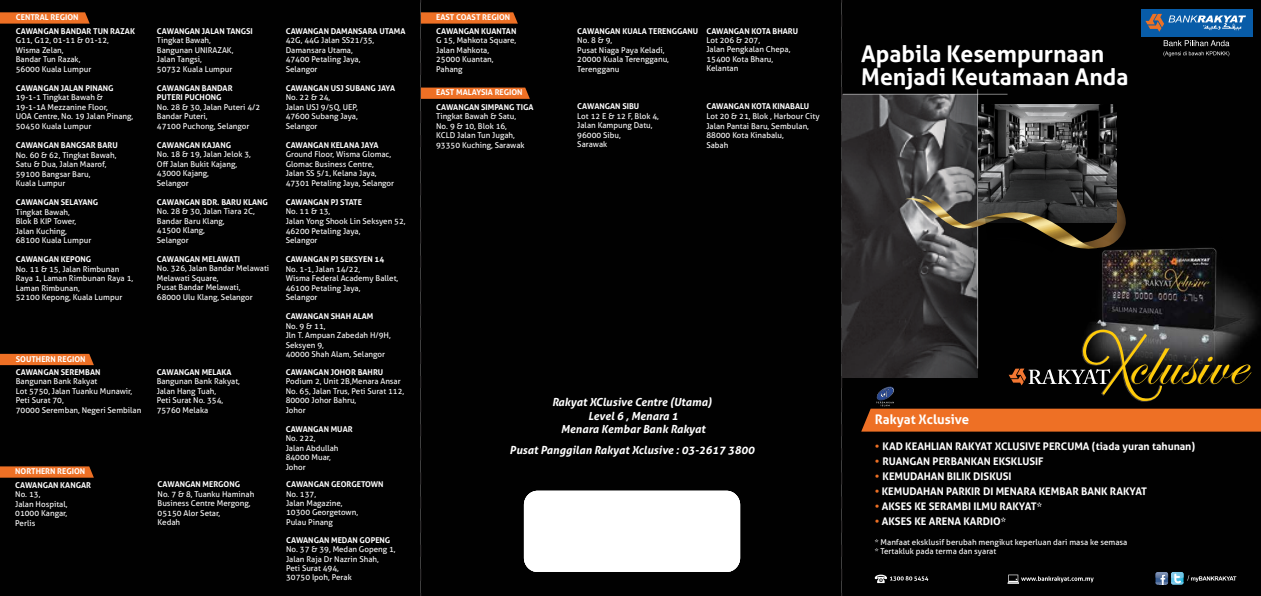
<style>
.page{position:relative;width:1261px;height:596px;background:#fff}
.page>*{position:absolute;margin:0;border:0;box-sizing:border-box;transform-origin:0 0}
.t1{font:700 23px/23px "Aller";color:#fff}
.t2{font:700 13.1px "Aller";color:#fff}
.t3{font:italic 700 11.1px/13.3px "Aller";color:#fff;text-align:center}
.t4{font:700 10.5px "Aller";color:#fff}
.t5{font:8px/9.5px "Aller";color:#fff}
.t6{font:700 8px/9.5px "Aller";color:#fff}
.t7{font:8px/9.7px "Aller";color:#fff}
.s1{color:#ee7025}
</style>
<div class="page">
<div style="left:0;top:0;width:1261px;height:595px;background:#010101"></div>
<svg style="left:841px;top:0;width:1px;height:595px"></svg>
<div style="left:1141px;top:9px;width:112px;height:27px;background:#085ca8"></div>
<svg style="left:1145px;top:14px;width:101px;height:18px"></svg>
<svg style="left:1163px;top:40px;width:66px;height:16px"></svg>
<svg style="left:875px;top:574px;width:53px;height:8px"></svg>
<svg style="left:1155px;top:572px;width:81px;height:12px"></svg>
<svg style="left:1007px;top:574px;width:87px;height:9px"></svg>
<img style="left:1092px;top:247px;width:167px;height:78px">
<svg style="left:861px;top:325px;width:400px;height:106px"></svg>
<div style="left:524px;top:490px;width:216px;height:81px;background:#fff;border-radius:14px"></div>
<svg style="left:0;top:12px;width:90px;height:12px"></svg>
<svg style="left:420px;top:0;width:110px;height:595px"></svg>
<svg style="left:0;top:353px;width:94px;height:12px"></svg>
<svg style="left:0;top:466px;width:94px;height:11px"></svg>
<svg style="left:843px;top:95px;width:134px;height:282px;background:#3b3a3b"></svg>
<hr style="left:977px;top:89px;width:1px;height:279px;background:#fff">
<hr style="left:843px;top:94px;width:164px;height:1px;background:#fff">
<svg style="left:978px;top:104px;width:138px;height:87px"></svg>
<svg style="left:905px;top:191px;width:227px;height:61px"></svg>
<p class="t6" style="left:16px;top:13px;width:64px">CENTRAL REGION</p>
<p class="t6" style="left:16px;top:26px;width:121px">CAWANGAN BANDAR TUN RAZAK</p>
<p class="t5" style="left:16px;top:36px;width:95px">G11, G12, 01-11 &amp; 01-12,<br>Wisma Zelan,<br>Bandar Tun Razak,<br>56000 Kuala Lumpur</p>
<p class="t6" style="left:16px;top:83px;width:99px">CAWANGAN JALAN PINANG</p>
<p class="t5" style="left:16px;top:93px;width:119px">19-1-1 Tingkat Bawah &amp;<br>19-1-1A Mezzanine Floor,<br>UOA Centre, No. 19 Jalan Pinang,<br>50450 Kuala Lumpur</p>
<p class="t6" style="left:16px;top:140px;width:103px">CAWANGAN BANGSAR BARU</p>
<p class="t5" style="left:16px;top:150px;width:102px">No. 60 &amp; 62, Tingkat Bawah,<br>Satu &amp; Dua, Jalan Maarof,<br>59100 Bangsar Baru,<br>Kuala Lumpur</p>
<p class="t6" style="left:16px;top:197px;width:84px">CAWANGAN SELAYANG</p>
<p class="t5" style="left:16px;top:207px;width:77px">Tingkat Bawah,<br>Blok B KIP Tower,<br>Jalan Kuching,<br>68100 Kuala Lumpur</p>
<p class="t6" style="left:16px;top:254px;width:77px">CAWANGAN KEPONG</p>
<p class="t5" style="left:16px;top:264px;width:119px">No. 11 &amp; 15, Jalan Rimbunan<br>Raya 1, Laman Rimbunan Raya 1,<br>Laman Rimbunan,<br>52100 Kepong, Kuala Lumpur</p>
<p class="t6" style="left:157px;top:26px;width:98px">CAWANGAN JALAN TANGSI</p>
<p class="t5" style="left:157px;top:36px;width:78px">Tingkat Bawah,<br>Bangunan UNIRAZAK,<br>Jalan Tangsi,<br>50732 Kuala Lumpur</p>
<p class="t6" style="left:157px;top:83px;width:77px">CAWANGAN BANDAR<br>PUTERI PUCHONG</p>
<p class="t5" style="left:157px;top:102px;width:105px">No. 28 &amp; 30, Jalan Puteri 4/2<br>Bandar Puteri,<br>47100 Puchong, Selangor</p>
<p class="t6" style="left:157px;top:140px;width:76px">CAWANGAN KAJANG</p>
<p class="t5" style="left:157px;top:150px;width:95px">No. 18 &amp; 19, Jalan Jelok 3,<br>Off Jalan Bukit Kajang,<br>43000 Kajang,<br>Selangor</p>
<p class="t6" style="left:157px;top:197px;width:113px">CAWANGAN BDR. BARU KLANG</p>
<p class="t5" style="left:157px;top:206px;width:99px">No. 28 &amp; 30, Jalan Tiara 2C,<br>Bandar Baru Klang,<br>41500 Klang,<br>Selangor</p>
<p class="t6" style="left:157px;top:254px;width:85px">CAWANGAN MELAWATI</p>
<p class="t5" style="left:157px;top:263px;width:114px">No. 326, Jalan Bandar Melawati<br>Melawati Square,<br>Pusat Bandar Melawati,<br>68000 Ulu Klang, Selangor</p>
<p class="t6" style="left:16px;top:354px;width:71px">SOUTHERN REGION</p>
<p class="t6" style="left:16px;top:367px;width:86px">CAWANGAN SEREMBAN</p>
<p class="t5" style="left:16px;top:376px;width:127px">Bangunan Bank Rakyat<br>Lot 5750, Jalan Tuanku Munawir,<br>Peti Surat 70,<br>70000 Seremban, Negeri Sembilan</p>
<p class="t6" style="left:157px;top:367px;width:76px">CAWANGAN MELAKA</p>
<p class="t5" style="left:157px;top:376px;width:85px">Bangunan Bank Rakyat,<br>Jalan Hang Tuah,<br>Peti Surat No. 354,<br>75760 Melaka</p>
<p class="t6" style="left:15px;top:466px;width:71px">NORTHERN REGION</p>
<p class="t6" style="left:15px;top:479px;width:77px">CAWANGAN KANGAR</p>
<p class="t5" style="left:15px;top:489px;width:54px">No. 13,<br>Jalan Hospital,<br>01000 Kangar,<br>Perlis</p>
<p class="t6" style="left:158px;top:479px;width:84px">CAWANGAN MERGONG</p>
<p class="t5" style="left:158px;top:489px;width:98px">No. 7 &amp; 8, Tuanku Haminah<br>Business Centre Mergong,<br>05150 Alor Setar,<br>Kedah</p>
<p class="t6" style="left:286px;top:26px;width:121px">CAWANGAN DAMANSARA UTAMA</p>
<p class="t5" style="left:286px;top:36px;width:90px">42G, 44G Jalan SS21/35,<br>Damansara Utama,<br>47400 Petaling Jaya,<br>Selangor</p>
<p class="t6" style="left:286px;top:83px;width:111px">CAWANGAN USJ SUBANG JAYA</p>
<p class="t5" style="left:286px;top:93px;width:74px">No. 22 &amp; 24,<br>Jalan USJ 9/5Q, UEP,<br>47600 Subang Jaya,<br>Selangor</p>
<p class="t6" style="left:286px;top:140px;width:94px">CAWANGAN KELANA JAYA</p>
<p class="t5" style="left:286px;top:150px;width:110px">Ground Floor, Wisma Glomac,<br>Glomac Business Centre,<br>Jalan SS 5/1, Kelana Jaya,<br>47301 Petaling Jaya, Selangor</p>
<p class="t6" style="left:286px;top:197px;width:78px">CAWANGAN PJ STATE</p>
<p class="t5" style="left:286px;top:207px;width:121px">No. 11 &amp; 13,<br>Jalan Yong Shook Lin Seksyen 52,<br>46200 Petaling Jaya,<br>Selangor</p>
<p class="t6" style="left:286px;top:254px;width:100px">CAWANGAN PJ SEKSYEN 14</p>
<p class="t5" style="left:286px;top:264px;width:114px">No. 1-1, Jalan 14/22,<br>Wisma Federal Academy Ballet,<br>46100 Petaling Jaya,<br>Selangor</p>
<p class="t6" style="left:286px;top:311px;width:89px">CAWANGAN SHAH ALAM</p>
<p class="t5" style="left:286px;top:321px;width:107px">No. 9 &amp; 11,<br>Jln T. Ampuan Zabedah H/9H,<br>Seksyen 9,<br>40000 Shah Alam, Selangor</p>
<p class="t6" style="left:286px;top:367px;width:99px">CAWANGAN JOHOR BAHRU</p>
<p class="t5" style="left:286px;top:376px;width:120px">Podium 2, Unit 2B,Menara Ansar<br>No. 65, Jalan Trus, Peti Surat 112,<br>80000 Johor Bahru,<br>Johor</p>
<p class="t6" style="left:286px;top:424px;width:68px">CAWANGAN MUAR</p>
<p class="t5" style="left:286px;top:433px;width:54px">No. 222,<br>Jalan Abdullah<br>84000 Muar,<br>Johor</p>
<p class="t6" style="left:286px;top:479px;width:99px">CAWANGAN GEORGETOWN</p>
<p class="t5" style="left:286px;top:489px;width:74px">No. 137,<br>Jalan Magazine,<br>10300 Georgetown,<br>Pulau Pinang</p>
<p class="t6" style="left:286px;top:535px;width:106px">CAWANGAN MEDAN GOPENG</p>
<p class="t5" style="left:286px;top:544px;width:111px;line-height:9.2px">No. 37 &amp; 39, Medan Gopeng 1,<br>Jalan Raja Dr Nazrin Shah,<br>Peti Surat 494,<br>30750 Ipoh, Perak</p>
<p class="t6" style="left:436px;top:13px;width:76px">EAST COAST REGION</p>
<p class="t6" style="left:436px;top:26px;width:82px">CAWANGAN KUANTAN</p>
<p class="t5" style="left:436px;top:36px;width:82px">G 15, Mahkota Square,<br>Jalan Mahkota,<br>25000 Kuantan,<br>Pahang</p>
<p class="t6" style="left:436px;top:88px;width:88px">EAST MALAYSIA REGION</p>
<p class="t6" style="left:436px;top:102px;width:99px">CAWANGAN SIMPANG TIGA</p>
<p class="t5" style="left:436px;top:111px;width:90px">Tingkat Bawah &amp; Satu,<br>No. 9 &amp; 10, Blok 16,<br>KCLD Jalan Tun Jugah,<br>93350 Kuching, Sarawak</p>
<p class="t6" style="left:577px;top:26px;width:122px">CAWANGAN KUALA TERENGGANU</p>
<p class="t5" style="left:577px;top:36px;width:93px">No. 8 &amp; 9,<br>Pusat Niaga Paya Keladi,<br>20000 Kuala Terengganu,<br>Terengganu</p>
<p class="t6" style="left:706px;top:26px;width:93px">CAWANGAN KOTA BHARU</p>
<p class="t5" style="left:706px;top:36px;width:86px">Lot 206 &amp; 207,<br>Jalan Pengkalan Chepa,<br>15400 Kota Bharu,<br>Kelantan</p>
<p class="t6" style="left:577px;top:102px;width:63px">CAWANGAN SIBU</p>
<p class="t5" style="left:577px;top:111px;width:83px">Lot 12 E &amp; 12 F, Blok 4,<br>Jalan Kampung Datu,<br>96000 Sibu,<br>Sarawak</p>
<p class="t6" style="left:706px;top:102px;width:104px">CAWANGAN KOTA KINABALU</p>
<p class="t5" style="left:706px;top:111px;width:115px">Lot 20 &amp; 21, Blok , Harbour City<br>Jalan Pantai Baru, Sembulan,<br>88000 Kota Kinabalu,<br>Sabah</p>
<h3 class="t3" style="left:552px;top:395px;width:162px">Rakyat XClusive Centre (Utama)<br>Level 6 , Menara 1<br>Menara Kembar Bank Rakyat</h3>
<h3 class="t3" style="left:510px;top:442px;width:246px">Pusat Panggilan Rakyat Xclusive : 03-2617 3800</h3>
<h1 class="t1" style="left:861px;top:43px;width:269px">Apabila Kesempurnaan<br>Menjadi Keutamaan Anda</h1>
<h2 class="t2" style="left:875px;top:411px;width:96px">Rakyat Xclusive</h2>
<h3 class="t4" style="left:875px;top:440px;width:322px"><span class="s1">•</span> KAD KEAHLIAN RAKYAT XCLUSIVE PERCUMA (tiada yuran tahunan)</h3>
<h3 class="t4" style="left:875px;top:455px;width:170px"><span class="s1">•</span> RUANGAN PERBANKAN EKSKLUSIF</h3>
<h3 class="t4" style="left:875px;top:469px;width:138px"><span class="s1">•</span> KEMUDAHAN BILIK DISKUSI</h3>
<h3 class="t4" style="left:875px;top:484px;width:274px"><span class="s1">•</span> KEMUDAHAN PARKIR DI MENARA KEMBAR BANK RAKYAT</h3>
<h3 class="t4" style="left:875px;top:499px;width:168px"><span class="s1">•</span> AKSES KE SERAMBI ILMU RAKYAT*</h3>
<h3 class="t4" style="left:875px;top:514px;width:133px"><span class="s1">•</span> AKSES KE ARENA KARDIO*</h3>
<p class="t7" style="left:875px;top:536px;width:254px">* Manfaat eksklusif berubah mengikut keperluan dari masa ke semasa * Tertakluk pada terma dan syarat</p>
</div>
